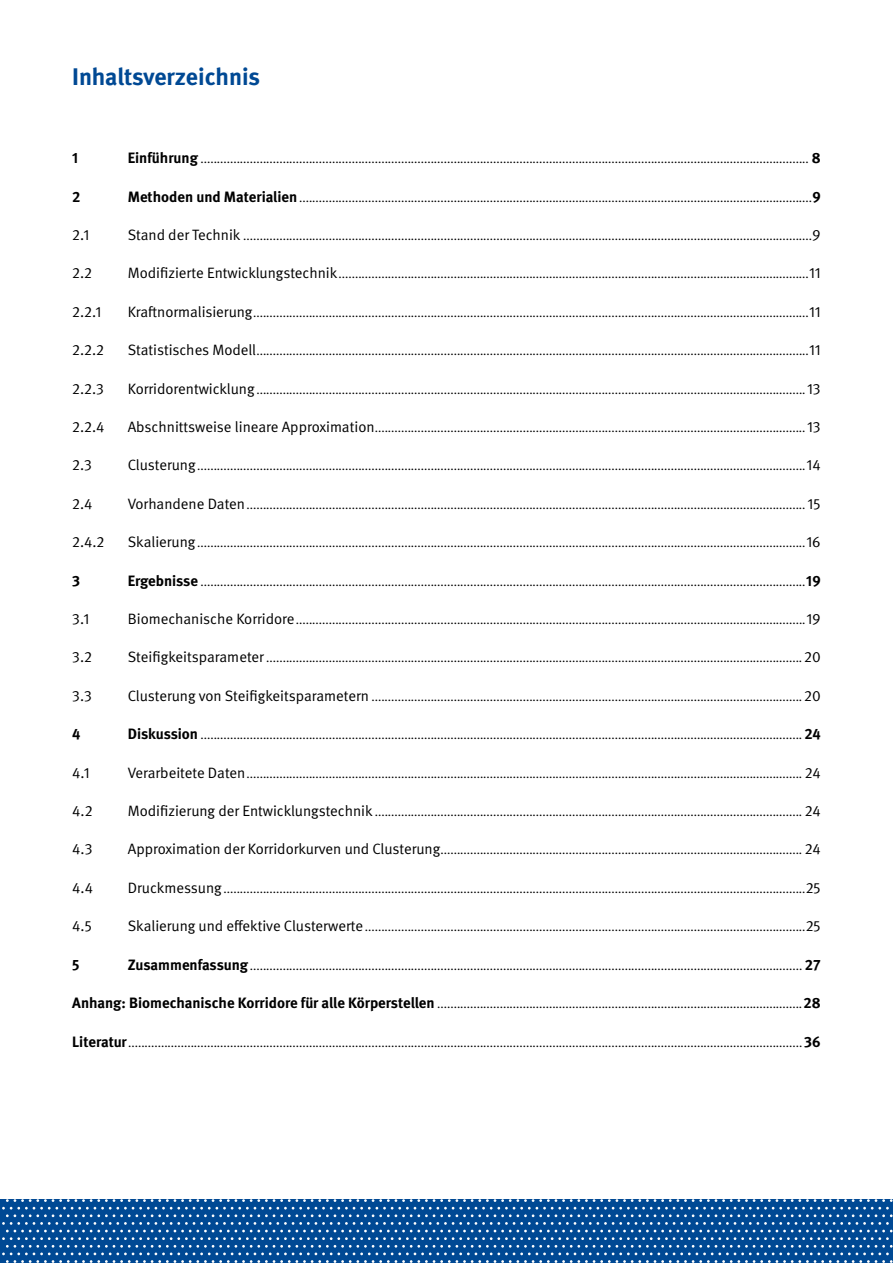
<style>
.page{position:relative;width:893px;height:1263px;background:#fff}
.page>*{position:absolute;margin:0;border:0;box-sizing:border-box;transform-origin:0 0}
.Inhaltsverzeichnis_H1_IVZ{font:700 24px "DGUV Meta";color:#004994}
.t1{font:15px "DGUV Meta";color:#000}
.t2{font:700 15px "DGUV Meta";color:#000}
.t3{font:12px "DGUV Meta";color:#000}
.s1{font-weight:700;font-size:15px}
.s2{font-size:15px}
</style>
<div class="page">
<svg style="left:2px;top:1199px;width:891px;height:64px;background:#1a5c9f"></svg>
<h1 class="Inhaltsverzeichnis_H1_IVZ" style="left:72px;top:63px;width:189px">Inhaltsverzeichnis</h1>
<p class="t2" style="left:72px;top:149px;width:8px">1</p>
<p class="t3" style="left:128px;top:152px;width:694px"><span class="s1">Einführung</span> ......................................................................................................................................................................................... <span class="s1">8</span></p>
<p class="t2" style="left:72px;top:187px;width:10px">2</p>
<p class="t3" style="left:128px;top:190px;width:694px"><span class="s1">Methoden und Materialien</span>............................................................................................................................................................<span class="s1">9</span></p>
<p class="t1" style="left:72px;top:226px;width:18px">2.1</p>
<p class="t3" style="left:128px;top:229px;width:694px"><span class="s2">Stand der Technik</span> .............................................................................................................................................................................<span class="s2">9</span></p>
<p class="t1" style="left:72px;top:265px;width:21px">2.2</p>
<p class="t3" style="left:128px;top:267px;width:694px"><span class="s2">Modifizierte Entwicklungstechnik</span>...............................................................................................................................................<span class="s2">11</span></p>
<p class="t1" style="left:72px;top:303px;width:30px">2.2.1</p>
<p class="t3" style="left:128px;top:306px;width:694px"><span class="s2">Kraftnormalisierung</span>.........................................................................................................................................................................<span class="s2">11</span></p>
<p class="t1" style="left:72px;top:341px;width:33px">2.2.2</p>
<p class="t3" style="left:128px;top:344px;width:694px"><span class="s2">Statistisches Modell</span>........................................................................................................................................................................<span class="s2">11</span></p>
<p class="t1" style="left:72px;top:380px;width:33px">2.2.3</p>
<p class="t3" style="left:128px;top:382px;width:694px"><span class="s2">Korridorentwicklung</span>.......................................................................................................................................................................<span class="s2">13</span></p>
<p class="t1" style="left:72px;top:418px;width:34px">2.2.4</p>
<p class="t3" style="left:128px;top:421px;width:694px"><span class="s2">Abschnittsweise lineare Approximation</span>...................................................................................................................................<span class="s2">13</span></p>
<p class="t1" style="left:72px;top:457px;width:21px">2.3</p>
<p class="t3" style="left:128px;top:459px;width:694px"><span class="s2">Clusterung</span>.........................................................................................................................................................................................<span class="s2">14</span></p>
<p class="t1" style="left:72px;top:495px;width:22px">2.4</p>
<p class="t3" style="left:128px;top:498px;width:694px"><span class="s2">Vorhandene Daten</span>.......................................................................................................................................................................... <span class="s2">15</span></p>
<p class="t1" style="left:72px;top:533px;width:34px">2.4.2</p>
<p class="t3" style="left:128px;top:536px;width:694px"><span class="s2">Skalierung</span>.........................................................................................................................................................................................<span class="s2">16</span></p>
<p class="t2" style="left:72px;top:571px;width:9px">3</p>
<p class="t3" style="left:128px;top:574px;width:694px"><span class="s1">Ergebnisse</span> ........................................................................................................................................................................................<span class="s1">19</span></p>
<p class="t1" style="left:72px;top:610px;width:18px">3.1</p>
<p class="t3" style="left:128px;top:613px;width:694px"><span class="s2">Biomechanische Korridore</span>...........................................................................................................................................................<span class="s2">19</span></p>
<p class="t1" style="left:72px;top:649px;width:21px">3.2</p>
<p class="t3" style="left:128px;top:651px;width:694px"><span class="s2">Steifigkeitsparameter</span> ................................................................................................................................................................... <span class="s2">20</span></p>
<p class="t1" style="left:72px;top:687px;width:21px">3.3</p>
<p class="t3" style="left:128px;top:690px;width:694px"><span class="s2">Clusterung von Steifigkeitsparametern</span> ................................................................................................................................... <span class="s2">20</span></p>
<p class="t2" style="left:72px;top:725px;width:10px">4</p>
<p class="t3" style="left:128px;top:728px;width:694px"><span class="s1">Diskussion</span> ....................................................................................................................................................................................... <span class="s1">24</span></p>
<p class="t1" style="left:72px;top:764px;width:19px">4.1</p>
<p class="t3" style="left:128px;top:766px;width:694px"><span class="s2">Verarbeitete Daten</span>......................................................................................................................................................................... <span class="s2">24</span></p>
<p class="t1" style="left:72px;top:802px;width:22px">4.2</p>
<p class="t3" style="left:128px;top:805px;width:694px"><span class="s2">Modifizierung der Entwicklungstechnik</span> .................................................................................................................................. <span class="s2">24</span></p>
<p class="t1" style="left:72px;top:841px;width:22px">4.3</p>
<p class="t3" style="left:128px;top:843px;width:694px"><span class="s2">Approximation der Korridorkurven und Clusterung</span>.............................................................................................................. <span class="s2">24</span></p>
<p class="t1" style="left:72px;top:879px;width:22px">4.4</p>
<p class="t3" style="left:128px;top:882px;width:694px"><span class="s2">Druckmessung</span>.................................................................................................................................................................................<span class="s2">25</span></p>
<p class="t1" style="left:72px;top:917px;width:21px">4.5</p>
<p class="t3" style="left:128px;top:920px;width:694px"><span class="s2">Skalierung und effektive Clusterwerte</span>......................................................................................................................................<span class="s2">25</span></p>
<p class="t2" style="left:72px;top:955px;width:9px">5</p>
<p class="t3" style="left:128px;top:958px;width:694px"><span class="s1">Zusammenfassung</span>........................................................................................................................................................................ <span class="s1">27</span></p>
<p class="t3" style="left:72px;top:997px;width:750px"><span class="s1">Anhang: Biomechanische Korridore für alle Körperstellen</span> ...............................................................................................................<span class="s1">28</span></p>
<p class="t3" style="left:72px;top:1035px;width:750px"><span class="s1">Literatur</span>............................................................................................................................................................................................................. <span class="s1">36</span></p>
</div>
